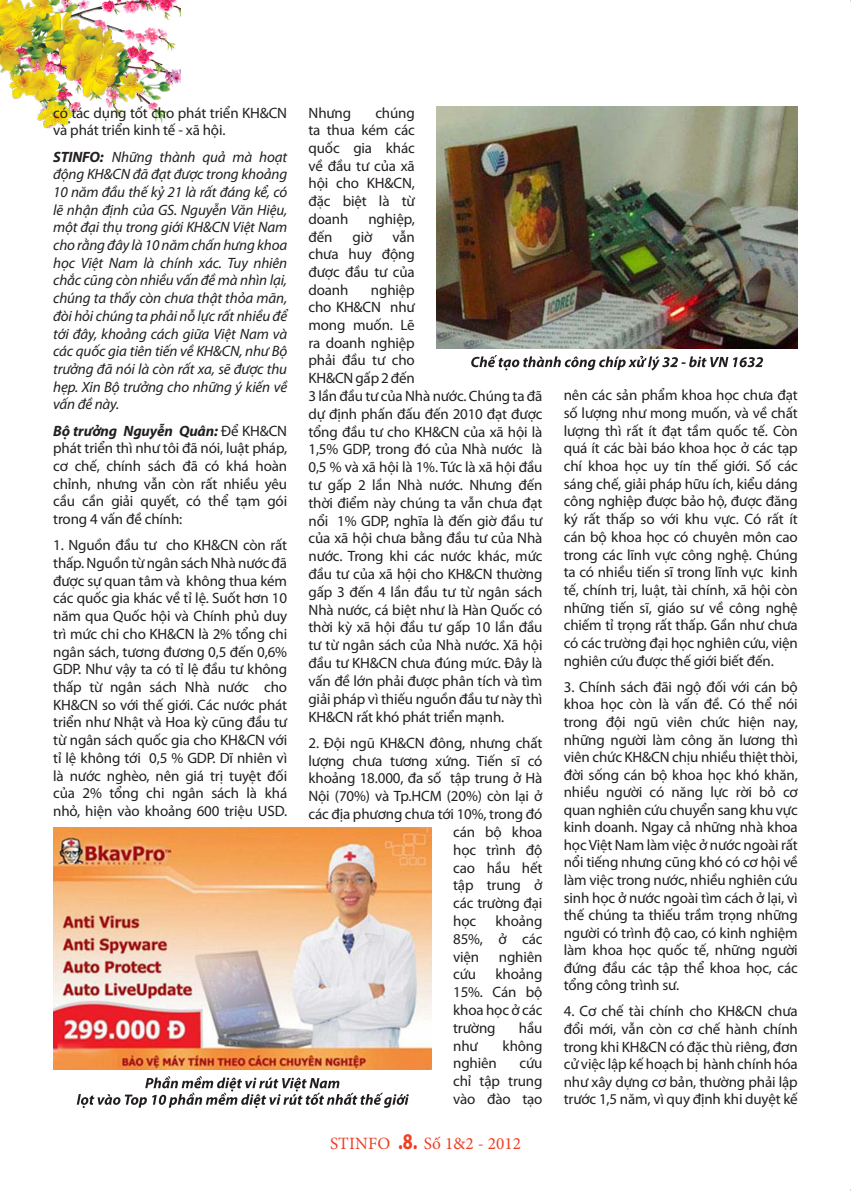
<style>
.page{position:relative;width:851px;height:1191px;background:#fff}
.page>*{position:absolute;margin:0;border:0;box-sizing:border-box;transform-origin:0 0}
.t1{font:17.25px "Minion Pro";letter-spacing:.01em;color:#ef3e22}
.t2{font:15px/17.7px "Myriad Pro";letter-spacing:-.01em;color:#231f20;text-align:justify}
.t3{font:italic 15px/17.7px "Myriad Pro";letter-spacing:-.01em;color:#231f20;text-align:justify}
.s1{font-weight:700}
.s2{font-weight:700;font-style:italic}
.s3{font-family:"Myriad Pro";font-weight:700;font-size:22.5px}
</style>
<div class="page">
<img style="left:43px;top:0;width:138px;height:129px">
<img style="left:0;top:0;width:172px;height:127px">
<img style="left:53px;top:827px;width:379px;height:243px">
<svg style="left:77px;top:1076px;width:331px;height:32px"></svg>
<img style="left:436px;top:106px;width:361px;height:243px">
<svg style="left:471px;top:355px;width:292px;height:15px"></svg>
<p class="t2" style="left:53px;top:103px;width:235px">có tác dụng tốt cho phát triển KH&amp;CN và phát triển kinh tế - xã hội.</p>
<p class="t3" style="left:53px;top:147px;width:235px"><span class="s1">STINFO:</span> Những thành quả mà hoạt động KH&amp;CN đã đạt được trong khoảng 10 năm đầu thế kỷ 21 là rất đáng kể, có lẽ nhận định của GS. Nguyễn Văn Hiệu, một đại thụ trong giới KH&amp;CN Việt Nam cho rằng đây là 10 năm chấn hưng khoa học Việt Nam là chính xác. Tuy nhiên chắc cũng còn nhiều vấn đề mà nhìn lại, chúng ta thấy còn chưa thật thỏa mãn, đòi hỏi chúng ta phải nỗ lực rất nhiều để tới đây, khoảng cách giữa Việt Nam và các quốc gia tiên tiến về KH&amp;CN, như Bộ trưởng đã nói là còn rất xa, sẽ được thu hẹp. Xin Bộ trưởng cho những ý kiến về vấn đề này.</p>
<p class="t2" style="left:53px;top:421px;width:235px"><span class="s2">Bộ trưởng Nguyễn Quân:</span> Để KH&amp;CN phát triển thì như tôi đã nói, luật pháp, cơ chế, chính sách đã có khá hoàn chỉnh, nhưng vẫn còn rất nhiều yêu cầu cần giải quyết, có thể tạm gói trong 4 vấn đề chính:</p>
<p class="t2" style="left:53px;top:536px;width:235px">1. Nguồn đầu tư cho KH&amp;CN còn rất thấp. Nguồn từ ngân sách Nhà nước đã được sự quan tâm và không thua kém các quốc gia khác về tỉ lệ. Suốt hơn 10 năm qua Quốc hội và Chính phủ duy trì mức chi cho KH&amp;CN là 2% tổng chi ngân sách, tương đương 0,5 đến 0,6% GDP. Như vậy ta có tỉ lệ đầu tư không thấp từ ngân sách Nhà nước cho KH&amp;CN so với thế giới. Các nước phát triển như Nhật và Hoa kỳ cũng đầu tư từ ngân sách quốc gia cho KH&amp;CN với tỉ lệ không tới 0,5 % GDP. Dĩ nhiên vì là nước nghèo, nên giá trị tuyệt đối của 2% tổng chi ngân sách là khá nhỏ, hiện vào khoảng 600 triệu USD.</p>
<p class="t2" style="left:308px;top:103px;width:108px;text-indent:67px">chúng ta thua kém các quốc gia khác về đầu tư của xã hội cho KH&amp;CN, đặc biệt là từ doanh</p>
<p class="t2" style="left:308px;top:103px;width:44px">Nhưng</p>
<p class="t2" style="left:368px;top:210px;width:48px">nghiệp,</p>
<p class="t2" style="left:308px;top:227px;width:108px;text-indent:84px">vẫn chưa huy động được đầu tư của doanh</p>
<p class="t2" style="left:308px;top:227px;width:25px">đến</p>
<p class="t2" style="left:352px;top:227px;width:21px">giờ</p>
<p class="t2" style="left:308px;top:280px;width:235px;text-align:left;text-indent:62px">nghiệp<br>cho KH&amp;CN như<br>mong muốn. Lẽ<br>ra doanh nghiệp<br>phải đầu tư cho<br>KH&amp;CN gấp 2 đến<br>3 lần đầu tư của Nhà nước. Chúng ta đã dự định phấn đấu đến 2010 đạt được tổng đầu tư cho KH&amp;CN của xã hội là<br>1,5% GDP, trong đó của Nhà nước là<br>0,5 % và xã hội là 1%. Tức là xã hội đầu tư gấp 2 lần Nhà nước. Nhưng đến thời điểm này chúng ta vẫn chưa đạt nổi 1% GDP, nghĩa là đến giờ đầu tư của xã hội chưa bằng đầu tư của Nhà nước. Trong khi các nước khác, mức đầu tư của xã hội cho KH&amp;CN thường gấp 3 đến 4 lần đầu tư từ ngân sách<br>Nhà nước, cá biệt như là Hàn Quốc có thời kỳ xã hội đầu tư gấp 10 lần đầu tư từ ngân sách của Nhà nước. Xã hội đầu tư KH&amp;CN chưa đúng mức. Đây là vấn đề lớn phải được phân tích và tìm giải pháp vì thiếu nguồn đầu tư này thì<br>KH&amp;CN rất khó phát triển mạnh.</p>
<p class="t2" style="left:308px;top:733px;width:235px">2. Đội ngũ KH&amp;CN đông, nhưng chất</p>
<p class="t2" style="left:308px;top:751px;width:235px">lượng chưa tương xứng. Tiến sĩ có</p>
<p class="t2" style="left:308px;top:769px;width:235px">khoảng 18.000, đa số tập trung ở Hà</p>
<p class="t2" style="left:308px;top:787px;width:235px">Nội (70%) và Tp.HCM (20%) còn lại ở</p>
<p class="t2" style="left:308px;top:805px;width:235px">các địa phương chưa tới 10%, trong đó</p>
<p class="t2" style="left:453px;top:822px;width:91px">cán bộ khoa</p>
<p class="t2" style="left:453px;top:840px;width:91px">học trình độ</p>
<p class="t2" style="left:453px;top:858px;width:91px">cao hầu hết</p>
<p class="t2" style="left:453px;top:876px;width:91px">tập trung ở</p>
<p class="t2" style="left:453px;top:894px;width:91px">các trường đại</p>
<p class="t2" style="left:453px;top:911px;width:24px">học</p>
<p class="t2" style="left:453px;top:911px;width:91px;text-indent:42px">khoảng 85%, ở các viện</p>
<p class="t2" style="left:498px;top:947px;width:45px">nghiên</p>
<p class="t2" style="left:453px;top:965px;width:91px;text-indent:42px">khoảng 15%. Cán bộ khoa học ở các trường</p>
<p class="t2" style="left:453px;top:965px;width:24px">cứu</p>
<p class="t2" style="left:519px;top:1018px;width:25px">hầu</p>
<p class="t2" style="left:453px;top:1036px;width:26px">như</p>
<p class="t2" style="left:502px;top:1036px;width:41px">không</p>
<p class="t2" style="left:453px;top:1054px;width:45px">nghiên</p>
<p class="t2" style="left:453px;top:1054px;width:91px;text-indent:66px">cứu chỉ tập trung vào đào tạo</p>
<p class="t1" style="left:330px;top:1131px;width:192px">STinfo <span class="s3">.8.</span> Số 1&amp;2 - 2012</p>
<p class="t2" style="left:563px;top:386px;width:235px">nên các sản phẩm khoa học chưa đạt số lượng như mong muốn, và về chất lượng thì rất ít đạt tầm quốc tế. Còn quá ít các bài báo khoa học ở các tạp chí khoa học uy tín thế giới. Số các sáng chế, giải pháp hữu ích, kiểu dáng công nghiệp được bảo hộ, được đăng ký rất thấp so với khu vực. Có rất ít cán bộ khoa học có chuyên môn cao trong các lĩnh vực công nghệ. Chúng ta có nhiều tiến sĩ trong lĩnh vực kinh tế, chính trị, luật, tài chính, xã hội còn những tiến sĩ, giáo sư về công nghệ chiếm tỉ trọng rất thấp. Gần như chưa có các trường đại học nghiên cứu, viện nghiên cứu được thế giới biết đến.</p>
<p class="t2" style="left:563px;top:678px;width:235px">3. Chính sách đãi ngộ đối với cán bộ khoa học còn là vấn đề. Có thể nói trong đội ngũ viên chức hiện nay, những người làm công ăn lương thì viên chức KH&amp;CN chịu nhiều thiệt thòi, đời sống cán bộ khoa học khó khăn, nhiều người có năng lực rời bỏ cơ quan nghiên cứu chuyển sang khu vực kinh doanh. Ngay cả những nhà khoa học Việt Nam làm việc ở nước ngoài rất nổi tiếng nhưng cũng khó có cơ hội về làm việc trong nước, nhiều nghiên cứu sinh học ở nước ngoài tìm cách ở lại, vì thế chúng ta thiếu trầm trọng những người có trình độ cao, có kinh nghiệm làm khoa học quốc tế, những người đứng đầu các tập thể khoa học, các tổng công trình sư.</p>
<p class="t2" style="left:563px;top:1002px;width:235px">4. Cơ chế tài chính cho KH&amp;CN chưa đổi mới, vẫn còn cơ chế hành chính trong khi KH&amp;CN có đặc thù riêng, đơn cử việc lập kế hoạch bị hành chính hóa như xây dựng cơ bản, thường phải lập trước 1,5 năm, vì quy định khi duyệt kế</p>
</div>
